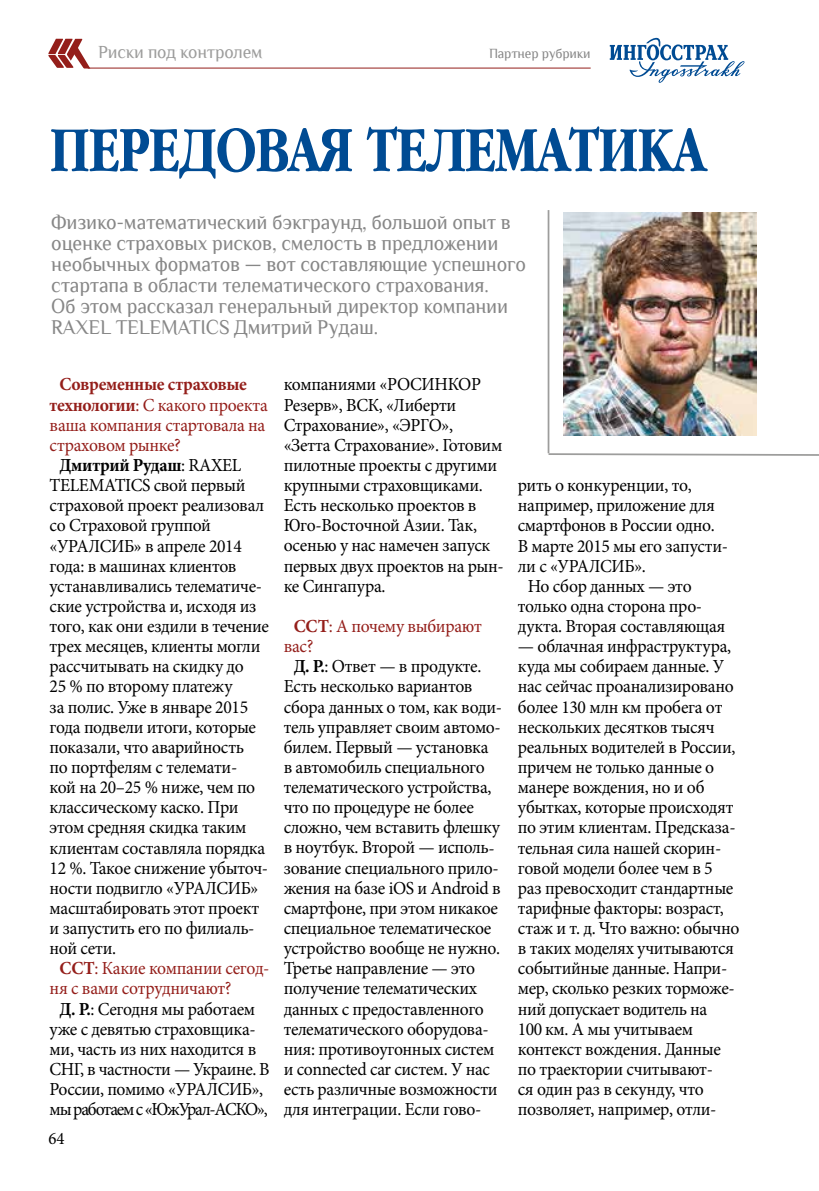
<style>
.page{position:relative;width:819px;height:1191px;background:#fff}
.page>*{position:absolute;margin:0;border:0;box-sizing:border-box;transform-origin:0 0}
.t1{font:700 66.5px "Garamond Narrow";letter-spacing:-.02em;color:#004b93;scale:.96 1}
.t2{font:21px/21px "Philosopher";letter-spacing:-.01em;color:#878787;scale:.95 1}
.t3{font:18.38px/20.1px "Minion Pro";letter-spacing:-.02em;color:#000;scale:.96 1}
.t4{font:18.38px "Minion Pro";letter-spacing:-.02em;color:#941e1a;scale:.96 1}
.t5{font:18.38px "Minion Pro";letter-spacing:-.07em;color:#000;scale:.96 1}
.t6{font:700 18.38px "Minion Pro";letter-spacing:-.02em;color:#941e1a;scale:.96 1}
.t7{font:700 18.38px "Minion Pro";letter-spacing:-.02em;color:#000;scale:.96 1}
.t8{font:18.38px "Philosopher";letter-spacing:-.01em;color:#9d9d9c;scale:.96 1}
.t9{font:17.5px "Minion Pro";color:#000;scale:.96 1}
.t10{font:14px "Philosopher";letter-spacing:-.01em;color:#878787;scale:.96 1}
.s1{font-weight:700}
.s2{font-weight:400}
</style>
<div class="page">
<svg style="left:48px;top:39px;width:42px;height:29px"></svg>
<hr style="left:88px;top:68px;width:502px;height:1px;background:#941e1a">
<svg style="left:609px;top:38px;width:136px;height:45px"></svg>
<img style="left:563px;top:212px;width:193px;height:223px">
<hr style="left:547px;top:210px;width:2px;height:243px;background:#9d9d9c">
<svg style="left:547px;top:452px;width:272px;height:4px"></svg>
<p class="t8" style="left:98px;top:42px;width:173px">Риски под контролем</p>
<p class="t10" style="left:489px;top:46px;width:107px">Партнер рубрики</p>
<h1 class="t1" style="left:50px;top:114px;width:685px">ПЕРЕДОВАЯ ТЕЛЕМАТИКА</h1>
<p class="t2" style="left:51px;top:211px;width:501px">Физико-математический бэкграунд, большой опыт в оценке страховых рисков, смелость в предложении необычных форматов — вот составляющие успешного стартапа в области телематического страхования.<br>Об этом рассказал генеральный директор компании RAXEL TELEMATICS Дмитрий Рудаш.</p>
<p class="t6" style="left:60px;top:372px;width:197px">Современные страховые</p>
<p class="t4" style="left:50px;top:392px;width:229px"><span class="s1">технологии</span>: С какого проекта</p>
<p class="t4" style="left:50px;top:412px;width:226px">ваша компания стартовала на</p>
<p class="t4" style="left:50px;top:433px;width:138px">страховом рынке?</p>
<p class="t7" style="left:60px;top:452px;width:191px">Дмитрий Рудаш<span class="s2">: RAXEL</span></p>
<p class="t3" style="left:50px;top:475px;width:205px">TELEMATICS свой первый</p>
<p class="t3" style="left:50px;top:495px;width:225px">страховой проект реализовал</p>
<p class="t3" style="left:50px;top:515px;width:169px">со Страховой группой</p>
<p class="t3" style="left:50px;top:535px;width:202px">«УРАЛСИБ» в апреле 2014</p>
<p class="t3" style="left:50px;top:556px;width:196px">года: в машинах клиентов</p>
<p class="t3" style="left:50px;top:576px;width:223px">устанавливались телематиче-</p>
<p class="t3" style="left:50px;top:596px;width:217px">ские устройства и, исходя из</p>
<p class="t3" style="left:50px;top:616px;width:230px">того, как они ездили в течение</p>
<p class="t3" style="left:50px;top:636px;width:221px">трех месяцев, клиенты могли</p>
<p class="t3" style="left:50px;top:656px;width:204px">рассчитывать на скидку до</p>
<p class="t3" style="left:50px;top:676px;width:192px">25 % по второму платежу</p>
<p class="t3" style="left:50px;top:696px;width:208px">за полис. Уже в январе 2015</p>
<p class="t3" style="left:50px;top:717px;width:216px">года подвели итоги, которые</p>
<p class="t3" style="left:50px;top:737px;width:204px">показали, что аварийность</p>
<p class="t3" style="left:50px;top:757px;width:197px">по портфелям с телемати-</p>
<p class="t3" style="left:50px;top:777px;width:216px">кой на 20–25 % ниже, чем по</p>
<p class="t3" style="left:50px;top:797px;width:198px">классическому каско. При</p>
<p class="t3" style="left:50px;top:817px;width:206px">этом средняя скидка таким</p>
<p class="t3" style="left:50px;top:837px;width:226px">клиентам составляла порядка</p>
<p class="t3" style="left:50px;top:857px;width:229px">12 %. Такое снижение убыточ-</p>
<p class="t3" style="left:50px;top:878px;width:219px">ности подвигло «УРАЛСИБ»</p>
<p class="t3" style="left:50px;top:898px;width:220px">масштабировать этот проект</p>
<p class="t3" style="left:50px;top:918px;width:215px">и запустить его по филиаль-</p>
<p class="t3" style="left:50px;top:938px;width:71px">ной сети.</p>
<p class="t4" style="left:60px;top:956px;width:220px"><span class="s1">ССТ</span>: Какие компании сегод-</p>
<p class="t4" style="left:50px;top:976px;width:191px">ня с вами сотрудничают?</p>
<p class="t3" style="left:60px;top:998px;width:205px"><span class="s1">Д. Р.</span>: Сегодня мы работаем</p>
<p class="t3" style="left:50px;top:1018px;width:216px">уже с девятью страховщика-</p>
<p class="t3" style="left:50px;top:1039px;width:217px">ми, часть из них находится в</p>
<p class="t3" style="left:50px;top:1059px;width:231px">СНГ, в частности — Украине. В</p>
<p class="t3" style="left:50px;top:1079px;width:224px">России, помимо «УРАЛСИБ»,</p>
<p class="t5" style="left:50px;top:1097px;width:229px">мы работаем с «ЮжУрал-АСКО»,</p>
<p class="t9" style="left:48px;top:1127px;width:18px">64</p>
<p class="t3" style="left:284px;top:374px;width:231px">компаниями «РОСИНКОР<br>Резерв», ВСК, «Либерти<br>Страхование», «ЭРГО», «Зетта Страхование». Готовим пилотные проекты с другими крупными страховщиками.<br>Есть несколько проектов в<br>Юго-Восточной Азии. Так, осенью у нас намечен запуск первых двух проектов на рын&shy;ке Сингапура.</p>
<p class="t4" style="left:293px;top:614px;width:197px"><span class="s1">ССТ</span>: А почему выбирают</p>
<p class="t4" style="left:284px;top:634px;width:32px">вас?</p>
<p class="t3" style="left:293px;top:656px;width:197px"><span class="s1">Д. Р.</span>: Ответ — в продукте.</p>
<p class="t3" style="left:284px;top:676px;width:198px">Есть несколько вариантов</p>
<p class="t3" style="left:284px;top:696px;width:229px">сбора данных о том, как води-</p>
<p class="t3" style="left:284px;top:717px;width:227px">тель управляет своим автомо-</p>
<p class="t3" style="left:284px;top:737px;width:215px">билем. Первый — установка</p>
<p class="t3" style="left:284px;top:757px;width:211px">в автомобиль специального</p>
<p class="t3" style="left:284px;top:777px;width:218px">телематического устройства,</p>
<p class="t3" style="left:284px;top:797px;width:200px">что по процедуре не более</p>
<p class="t3" style="left:284px;top:817px;width:227px">сложно, чем вставить флешку</p>
<p class="t3" style="left:284px;top:837px;width:221px">в ноутбук. Второй — исполь-</p>
<p class="t3" style="left:284px;top:857px;width:225px">зование специального прило-</p>
<p class="t3" style="left:284px;top:878px;width:227px">жения на базе iOS и Android в</p>
<p class="t3" style="left:284px;top:898px;width:225px">смартфоне, при этом никакое</p>
<p class="t3" style="left:284px;top:918px;width:218px">специальное телематическое</p>
<p class="t3" style="left:284px;top:938px;width:227px">устройство вообще не нужно.</p>
<p class="t3" style="left:284px;top:958px;width:201px">Третье направление — это</p>
<p class="t3" style="left:284px;top:978px;width:203px">получение телематических</p>
<p class="t3" style="left:284px;top:998px;width:210px">данных с предоставленного</p>
<p class="t3" style="left:284px;top:1018px;width:215px">телематического оборудова-</p>
<p class="t3" style="left:284px;top:1039px;width:221px">ния: противоугонных систем</p>
<p class="t3" style="left:284px;top:1059px;width:216px">и сonnected car систем. У нас</p>
<p class="t3" style="left:284px;top:1079px;width:224px">есть различные возможности</p>
<p class="t3" style="left:284px;top:1099px;width:207px">для интеграции. Если гово-</p>
<p class="t3" style="left:518px;top:475px;width:183px">рить о конкуренции, то,</p>
<p class="t3" style="left:518px;top:495px;width:207px">например, приложение для</p>
<p class="t3" style="left:518px;top:515px;width:206px">смартфонов в России одно.</p>
<p class="t3" style="left:518px;top:535px;width:220px">В марте 2015 мы его запусти-</p>
<p class="t3" style="left:518px;top:556px;width:135px">ли с «УРАЛСИБ».</p>
<p class="t3" style="left:527px;top:576px;width:172px">Но сбор данных — это</p>
<p class="t3" style="left:518px;top:596px;width:193px">только одна сторона про-</p>
<p class="t3" style="left:518px;top:616px;width:217px">дукта. Вторая составляющая</p>
<p class="t3" style="left:518px;top:636px;width:232px">— облачная инфраструктура, куда мы собираем данные. У нас сейчас проанализировано более 130 млн км пробега от нескольких десятков тысяч реальных водителей в России, причем не только данные о манере вождения, но и об убытках, которые происходят по этим клиентам. Предсказа&shy;тельная сила нашей скорин&shy;говой модели более чем в 5 раз превосходит стандартные тарифные факторы: возраст, стаж и т. д. Что важно: обычно в таких моделях учитываются событийные данные. Напри&shy;мер, сколько резких торможе&shy;ний допускает водитель на<br>100 км. А мы учитываем контекст вождения. Данные по траектории считывают-<br>ся один раз в секунду, что позволяет, например, отли-</p>
</div>
